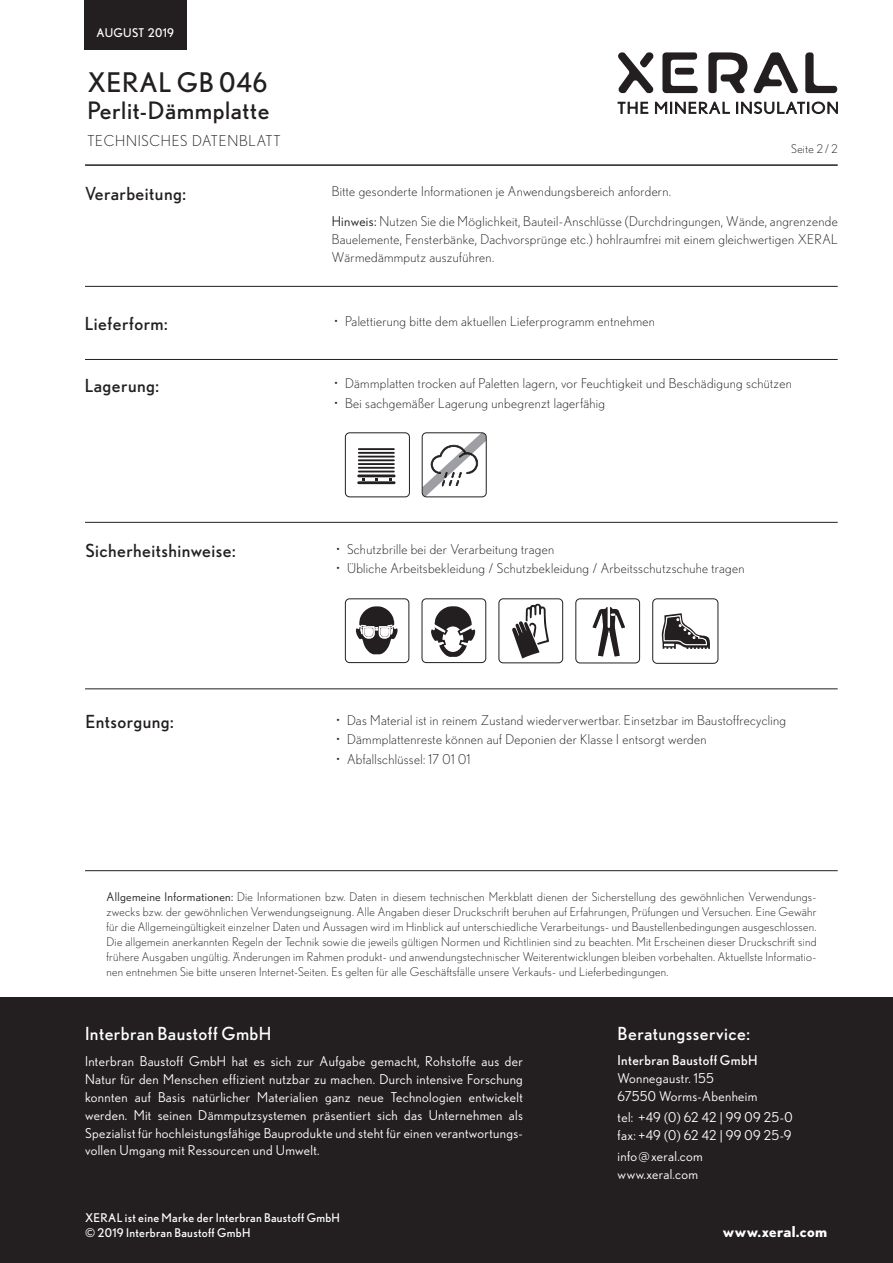
<style>
.page{position:relative;width:893px;height:1263px;background:#fff}
.page>*{position:absolute;margin:0;border:0;box-sizing:border-box;transform-origin:0 0}
.t1{font:27px "Nobel";letter-spacing:.025em;color:#231f20}
.t2{font:24px "Nobel";letter-spacing:.025em;color:#231f20}
.t3{font:18px "Nobel";letter-spacing:.025em;color:#231f20}
.t4{font:18px "Nobel";letter-spacing:.025em;color:#fff}
.t5{font:300 15px "Nobel";letter-spacing:.05em;color:#231f20}
.t6{font:700 15px "Nobel";letter-spacing:.025em;color:#fff}
.t7{font:300 13.5px/18px "Nobel";letter-spacing:.025em;color:#231f20;text-align:justify}
.t8{font:13.5px/18px "Nobel";letter-spacing:.025em;color:#fff}
.t9{font:13.5px "Nobel";letter-spacing:.025em;color:#fff}
.t10{font:300 12px/15px "Nobel";letter-spacing:.025em;color:#231f20;text-align:justify}
.t11{font:12px/15px "Nobel";letter-spacing:.025em;color:#fff}
.s1{font-weight:400}
</style>
<div class="page">
<svg style="left:618px;top:102px;width:30px;height:12px"></svg>
<svg style="left:655px;top:102px;width:75px;height:12px"></svg>
<svg style="left:736px;top:102px;width:102px;height:12px"></svg>
<svg style="left:618px;top:52px;width:36px;height:41px"></svg>
<svg style="left:662px;top:52px;width:36px;height:41px"></svg>
<svg style="left:805px;top:52px;width:32px;height:41px"></svg>
<svg style="left:708px;top:52px;width:39px;height:41px"></svg>
<svg style="left:753px;top:52px;width:45px;height:41px"></svg>
<hr style="left:85px;top:164px;width:753px;height:2px;background:#231f20">
<div style="left:0;top:998px;width:893px;height:265px;background:#231f20"></div>
<hr style="left:85px;top:870px;width:753px;height:1px;background:#231f20">
<div style="left:84px;top:0;width:103px;height:50px;background:#231f20"></div>
<hr style="left:85px;top:286px;width:753px;height:1px;background:#231f20">
<hr style="left:85px;top:359px;width:753px;height:1px;background:#231f20">
<hr style="left:85px;top:522px;width:753px;height:1px;background:#231f20">
<hr style="left:85px;top:689px;width:753px;height:1px;background:#231f20">
<div style="left:345px;top:433px;width:65px;height:64px;border:1px solid #231f20;border-radius:4px"></div>
<hr style="left:357px;top:474px;width:38px;height:3px;background:#231f20">
<hr style="left:357px;top:481px;width:38px;height:3px;background:#231f20">
<hr style="left:359px;top:471px;width:35px;height:1px;background:#231f20">
<hr style="left:359px;top:467px;width:35px;height:2px;background:#231f20">
<hr style="left:359px;top:463px;width:35px;height:2px;background:#231f20">
<hr style="left:359px;top:459px;width:35px;height:2px;background:#231f20">
<hr style="left:359px;top:456px;width:35px;height:1px;background:#231f20">
<hr style="left:359px;top:452px;width:35px;height:2px;background:#231f20">
<hr style="left:359px;top:448px;width:35px;height:2px;background:#231f20">
<svg style="left:422px;top:433px;width:64px;height:64px"></svg>
<div style="left:422px;top:433px;width:64px;height:64px;border:1px solid #231f20;border-radius:4px"></div>
<div style="left:576px;top:599px;width:64px;height:64px;border:1px solid #231f20;border-radius:4px"></div>
<svg style="left:592px;top:607px;width:33px;height:50px"></svg>
<div style="left:499px;top:599px;width:64px;height:64px;border:1px solid #231f20;border-radius:4px"></div>
<svg style="left:512px;top:603px;width:37px;height:55px"></svg>
<div style="left:422px;top:599px;width:64px;height:64px;border:1px solid #231f20;border-radius:4px"></div>
<svg style="left:431px;top:606px;width:44px;height:51px"></svg>
<div style="left:345px;top:599px;width:64px;height:64px;border:1px solid #231f20;border-radius:4px"></div>
<svg style="left:355px;top:606px;width:43px;height:49px"></svg>
<div style="left:652px;top:599px;width:66px;height:64px;border:1px solid #231f20;border-radius:4px"></div>
<svg style="left:662px;top:613px;width:48px;height:36px"></svg>
<p class="t11" style="left:97px;top:25px;width:79px">AUGUST 2019</p>
<h1 class="t1" style="left:87px;top:66px;width:181px">XERAL GB 046</h1>
<h2 class="t2" style="left:87px;top:96px;width:184px">Perlit-Dämmplatte</h2>
<p class="t5" style="left:87px;top:132px;width:195px">TECHNISCHES DATENBLATT</p>
<p class="t10" style="left:791px;top:141px;width:48px">Seite 2 / 2</p>
<h3 class="t3" style="left:85px;top:183px;width:102px">Verarbeitung:</h3>
<p class="t7" style="left:332px;top:182px;width:341px">Bitte gesonderte Informationen je Anwendungsbereich anfordern.</p>
<p class="t7" style="left:332px;top:212px;width:507px"><span class="s1">Hinweis:</span> Nutzen Sie die Möglichkeit, Bauteil-Anschlüsse (Durchdringungen, Wände, angrenzende Bauelemente, Fensterbänke, Dachvorsprünge etc.) hohlraumfrei mit einem gleichwertigen XERAL Wärmedämmputz auszuführen.</p>
<h3 class="t3" style="left:85px;top:313px;width:84px">Lieferform:</h3>
<p class="t7" style="left:334px;top:312px;width:322px">• Palettierung bitte dem aktuellen Lieferprogramm entnehmen</p>
<h3 class="t3" style="left:85px;top:375px;width:76px">Lagerung:</h3>
<p class="t7" style="left:334px;top:374px;width:459px">• Dämmplatten trocken auf Paletten lagern, vor Feuchtigkeit und Beschädigung schützen</p>
<p class="t7" style="left:334px;top:394px;width:272px">• Bei sachgemäßer Lagerung unbegrenzt lagerfähig</p>
<h3 class="t3" style="left:85px;top:541px;width:152px">Sicherheitshinweise:</h3>
<p class="t7" style="left:336px;top:540px;width:219px">• Schutzbrille bei der Verarbeitung tragen</p>
<p class="t7" style="left:336px;top:559px;width:410px">• Übliche Arbeitsbekleidung / Schutzbekleidung / Arbeitsschutzschuhe tragen</p>
<h3 class="t3" style="left:85px;top:711px;width:90px">Entsorgung:</h3>
<p class="t7" style="left:336px;top:710px;width:451px">• Das Material ist in reinem Zustand wiederverwertbar. Einsetzbar im Baustoffrecycling</p>
<p class="t7" style="left:336px;top:730px;width:372px">• Dämmplattenreste können auf Deponien der Klasse I entsorgt werden</p>
<p class="t7" style="left:336px;top:749px;width:135px">• Abfallschlüssel: 17 01 01</p>
<p class="t10" style="left:106px;top:889px;width:711px"><span class="s1">Allgemeine Informationen:</span> Die Informationen bzw. Daten in diesem technischen Merkblatt dienen der Sicherstellung des gewöhnlichen Verwendungs&shy;zwecks bzw. der gewöhnlichen Verwendungseignung. Alle Angaben dieser Druckschrift beruhen auf Erfahrungen, Prüfungen und Versuchen. Eine Gewähr für die Allgemeingültigkeit einzelner Daten und Aussagen wird im Hinblick auf unterschiedliche Verarbeitungs- und Baustellenbedingungen ausgeschlossen.<br>Die allgemein anerkannten Regeln der Technik sowie die jeweils gültigen Normen und Richtlinien sind zu beachten. Mit Erscheinen dieser Druckschrift sind frühere Ausgaben ungültig. Änderungen im Rahmen produkt- und anwendungstechnischer Weiterentwicklungen bleiben vorbehalten. Aktuellste Informatio&shy;nen entnehmen Sie bitte unseren Internet-Seiten. Es gelten für alle Geschäftsfälle unsere Verkaufs- und Lieferbedingungen.</p>
<h3 class="t4" style="left:85px;top:1023px;width:188px">Interbran Baustoff GmbH</h3>
<h3 class="t4" style="left:618px;top:1023px;width:134px">Beratungsservice:</h3>
<p class="t9" style="left:618px;top:1052px;width:141px">Interbran Baustoff GmbH</p>
<p class="t8" style="left:618px;top:1069px;width:141px">Wonnegaustr. 155<br>67550 Worms-Abenheim</p>
<p class="t8" style="left:618px;top:1108px;width:176px">tel: +49 (0) 62 42 | 99 09 25-0 fax: +49 (0) 62 42 | 99 09 25-9</p>
<p class="t8" style="left:618px;top:1147px;width:87px">info@xeral.com www.xeral.com</p>
<p class="t11" style="left:85px;top:1210px;width:256px">XERAL ist eine Marke der Interbran Baustoff GmbH © 2019 Interbran Baustoff GmbH</p>
<p class="t8" style="left:85px;top:1051px;width:439px;text-align:justify">Interbran Baustoff GmbH hat es sich zur Aufgabe gemacht, Rohstoffe aus der Natur für den Menschen effizient nutzbar zu machen. Durch intensive Forschung konnten auf Basis natürlicher Materialien ganz neue Technologien entwickelt werden. Mit seinen Dämmputzsystemen präsentiert sich das Unternehmen als Spezialist für hochleistungsfähige Bauprodukte und steht für einen verantwortungs&shy;vollen Umgang mit Ressourcen und Umwelt.</p>
<p class="t6" style="left:723px;top:1223px;width:106px">www.xeral.com</p>
</div>
